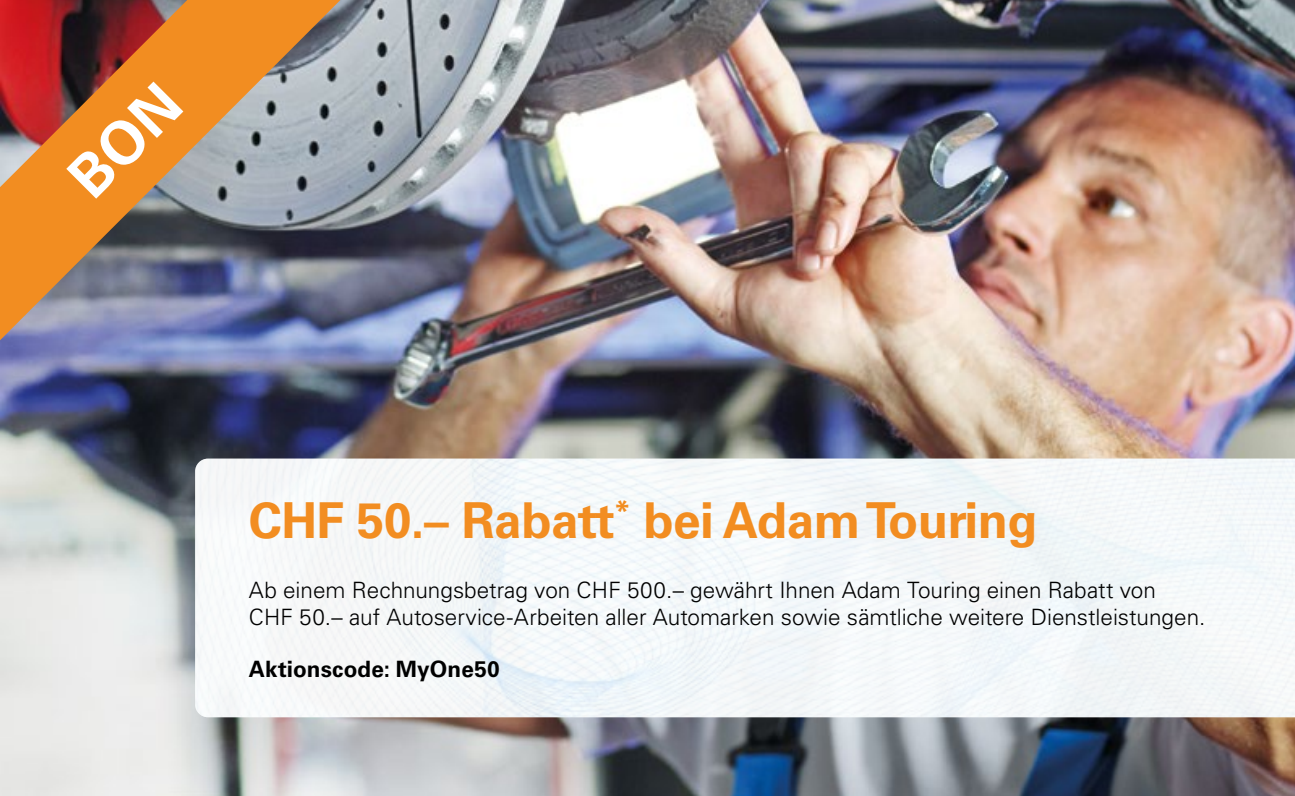
<style>
.page{position:relative;width:1295px;height:796px;background:#fff}
.page>*{position:absolute;margin:0;border:0;box-sizing:border-box;transform-origin:0 0}
.t1{font:700 49.5px "Univers LT Std";letter-spacing:-.01em;color:#f28d21}
.t2{font:300 22.5px/27px "Univers LT Std";color:#000}
.t3{font:700 22.5px "Univers LT Std";letter-spacing:.005em;color:#000}
</style>
<div class="page">
<img style="left:0;top:0;width:1295px;height:796px">
<img style="left:0;top:0;width:340px;height:340px">
<div style="left:195px;top:459px;width:1100px;height:258px;background:#f4f7f9"></div>
<svg style="left:66px;top:82px;width:117px;height:117px;background:#e08829"></svg>
<h1 class="t1" style="left:249px;top:491px;width:790px">CHF 50.– Rabatt<sup>*</sup> bei Adam Touring</h1>
<p class="t2" style="left:249px;top:577px;width:958px">Ab einem Rechnungsbetrag von CHF 500.– gewährt Ihnen Adam Touring einen Rabatt von<br>CHF 50.– auf Autoservice-Arbeiten aller Automarken sowie sämtliche weitere Dienstleistungen.</p>
<p class="t3" style="left:249px;top:656px;width:252px">Aktionscode: MyOne50</p>
</div>
